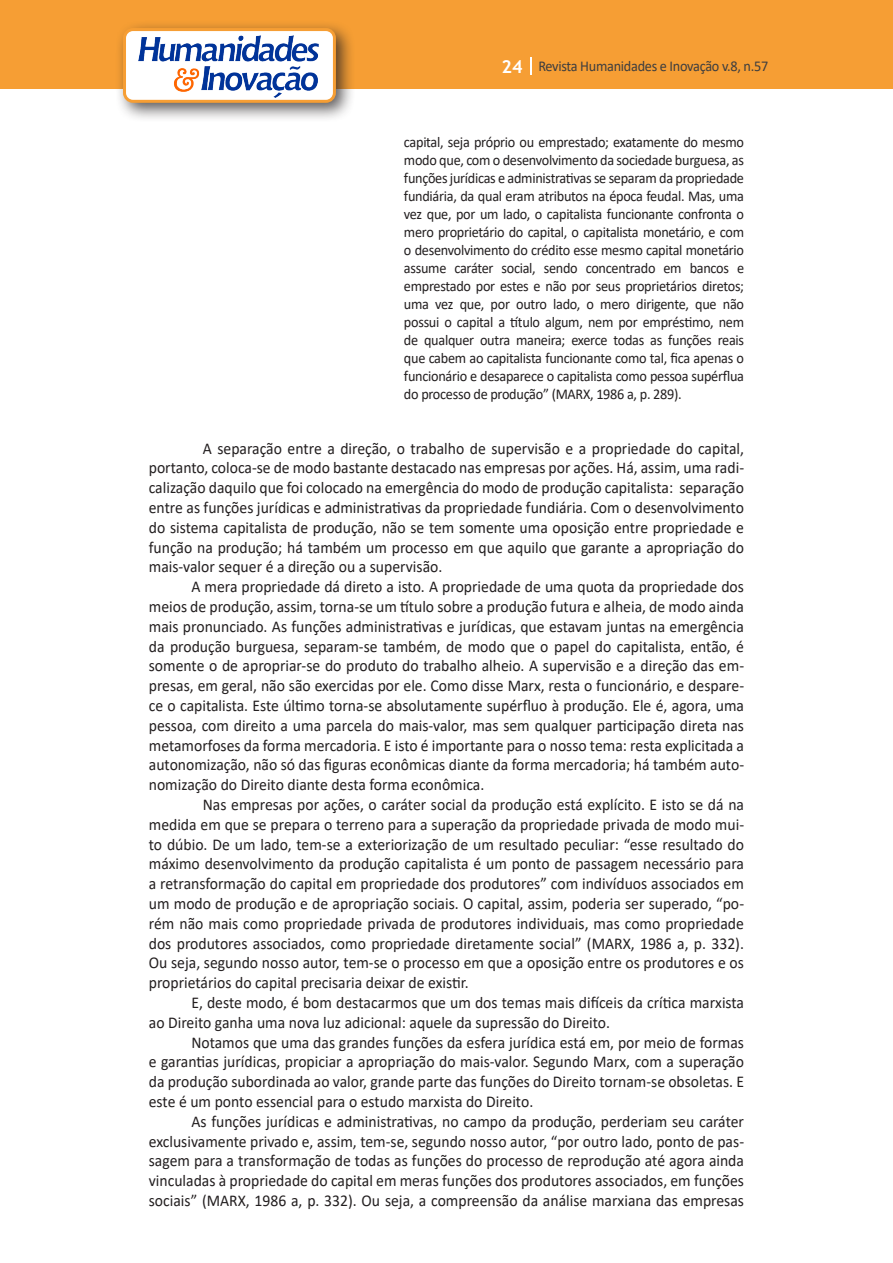
<style>
.page{position:relative;width:893px;height:1263px;background:#fff}
.page>*{position:absolute;margin:0;border:0;box-sizing:border-box;transform-origin:0 0}
.Texto{font:16.5px/19.8px "Calibri";color:#231f20;text-align:justify;scale:.95 1}
.citacao{font:15px/18px "Calibri";letter-spacing:-.02em;color:#231f20;text-align:justify;scale:.95 1}
.t1{font:15px "Calibri";letter-spacing:-.02em;color:#3e3e3f;scale:.95 1}
.s1{font-family:"Trebuchet MS";font-weight:700;font-size:18px;color:#fff}
</style>
<div class="page">
<div style="left:0;top:0;width:893px;height:88px;background:#f69e34"></div>
<svg style="left:530px;top:57px;width:2px;height:18px"></svg>
<div style="left:115px;top:20px;width:241px;height:103px;background:#231f20;opacity:.75"></div>
<div style="left:125px;top:30px;width:209px;height:71px;background:#fff;border-radius:9px"></div>
<img style="left:138px;top:35px;width:181px;height:62px">
<div style="left:123px;top:28px;width:213px;height:75px;border:3px solid #f69e34;border-radius:9px"></div>
<p class="t1" style="left:501px;top:56px;width:282px"><span class="s1">24</span> Revista Humanidades e Inovação v.8, n.57</p>
<p class="citacao" style="left:404px;top:133px;width:360px">capital, seja próprio ou emprestado; exatamente do mesmo modo que, com o desenvolvimento da sociedade burguesa, as funções jurídicas e administrativas se separam da propriedade fundiária, da qual eram atributos na época feudal. Mas, uma vez que, por um lado, o capitalista funcionante confronta o mero proprietário do capital, o capitalista monetário, e com o desenvolvimento do crédito esse mesmo capital monetário assume caráter social, sendo concentrado em bancos e emprestado por estes e não por seus proprietários diretos; uma vez que, por outro lado, o mero dirigente, que não possui o capital a título algum, nem por empréstimo, nem de qualquer outra maneira; exerce todas as funções reais que cabem ao capitalista funcionante como tal, fica apenas o funcionário e desaparece o capitalista como pessoa supérflua do processo de produção” (MARX, 1986 a, p. 289).</p>
<p class="Texto" style="left:149px;top:438px;width:628px;text-indent:54px">A separação entre a direção, o trabalho de supervisão e a propriedade do capital, portanto, coloca-se de modo bastante destacado nas empresas por ações. Há, assim, uma radi&shy;calização daquilo que foi colocado na emergência do modo de produção capitalista: separação entre as funções jurídicas e administrativas da propriedade fundiária. Com o desenvolvimento do sistema capitalista de produção, não se tem somente uma oposição entre propriedade e função na produção; há também um processo em que aquilo que garante a apropriação do mais-valor sequer é a direção ou a supervisão.</p>
<p class="Texto" style="left:149px;top:576px;width:628px;text-indent:43px">A mera propriedade dá direto a isto. A propriedade de uma quota da propriedade dos meios de produção, assim, torna-se um título sobre a produção futura e alheia, de modo ainda mais pronunciado. As funções administrativas e jurídicas, que estavam juntas na emergência da produção burguesa, separam-se também, de modo que o papel do capitalista, então, é somente o de apropriar-se do produto do trabalho alheio. A supervisão e a direção das em&shy;presas, em geral, não são exercidas por ele. Como disse Marx, resta o funcionário, e despare&shy;ce o capitalista. Este último torna-se absolutamente supérfluo à produção. Ele é, agora, uma pessoa, com direito a uma parcela do mais-valor, mas sem qualquer participação direta nas metamorfoses da forma mercadoria. E isto é importante para o nosso tema: resta explicitada a autonomização, não só das figuras econômicas diante da forma mercadoria; há também auto&shy;nomização do Direito diante desta forma econômica.</p>
<p class="Texto" style="left:149px;top:794px;width:628px;text-indent:54px">Nas empresas por ações, o caráter social da produção está explícito. E isto se dá na medida em que se prepara o terreno para a superação da propriedade privada de modo mui&shy;to dúbio. De um lado, tem-se a exteriorização de um resultado peculiar: “esse resultado do máximo desenvolvimento da produção capitalista é um ponto de passagem necessário para a retransformação do capital em propriedade dos produtores” com indivíduos associados em um modo de produção e de apropriação sociais. O capital, assim, poderia ser superado, “po&shy;rém não mais como propriedade privada de produtores individuais, mas como propriedade dos produtores associados, como propriedade diretamente social” (MARX, 1986 a, p. 332).<br>Ou seja, segundo nosso autor, tem-se o processo em que a oposição entre os produtores e os proprietários do capital precisaria deixar de existir.</p>
<p class="Texto" style="left:149px;top:992px;width:628px;text-indent:43px">E, deste modo, é bom destacarmos que um dos temas mais difíceis da crítica marxista ao Direito ganha uma nova luz adicional: aquele da supressão do Direito.</p>
<p class="Texto" style="left:149px;top:1032px;width:628px;text-indent:43px">Notamos que uma das grandes funções da esfera jurídica está em, por meio de formas e garantias jurídicas, propiciar a apropriação do mais-valor. Segundo Marx, com a superação da produção subordinada ao valor, grande parte das funções do Direito tornam-se obsoletas. E este é um ponto essencial para o estudo marxista do Direito.</p>
<p class="Texto" style="left:149px;top:1111px;width:628px;text-indent:43px">As funções jurídicas e administrativas, no campo da produção, perderiam seu caráter exclusivamente privado e, assim, tem-se, segundo nosso autor, “por outro lado, ponto de pas&shy;sagem para a transformação de todas as funções do processo de reprodução até agora ainda vinculadas à propriedade do capital em meras funções dos produtores associados, em funções sociais” (MARX, 1986 a, p. 332). Ou seja, a compreensão da análise marxiana das empresas</p>
</div>
